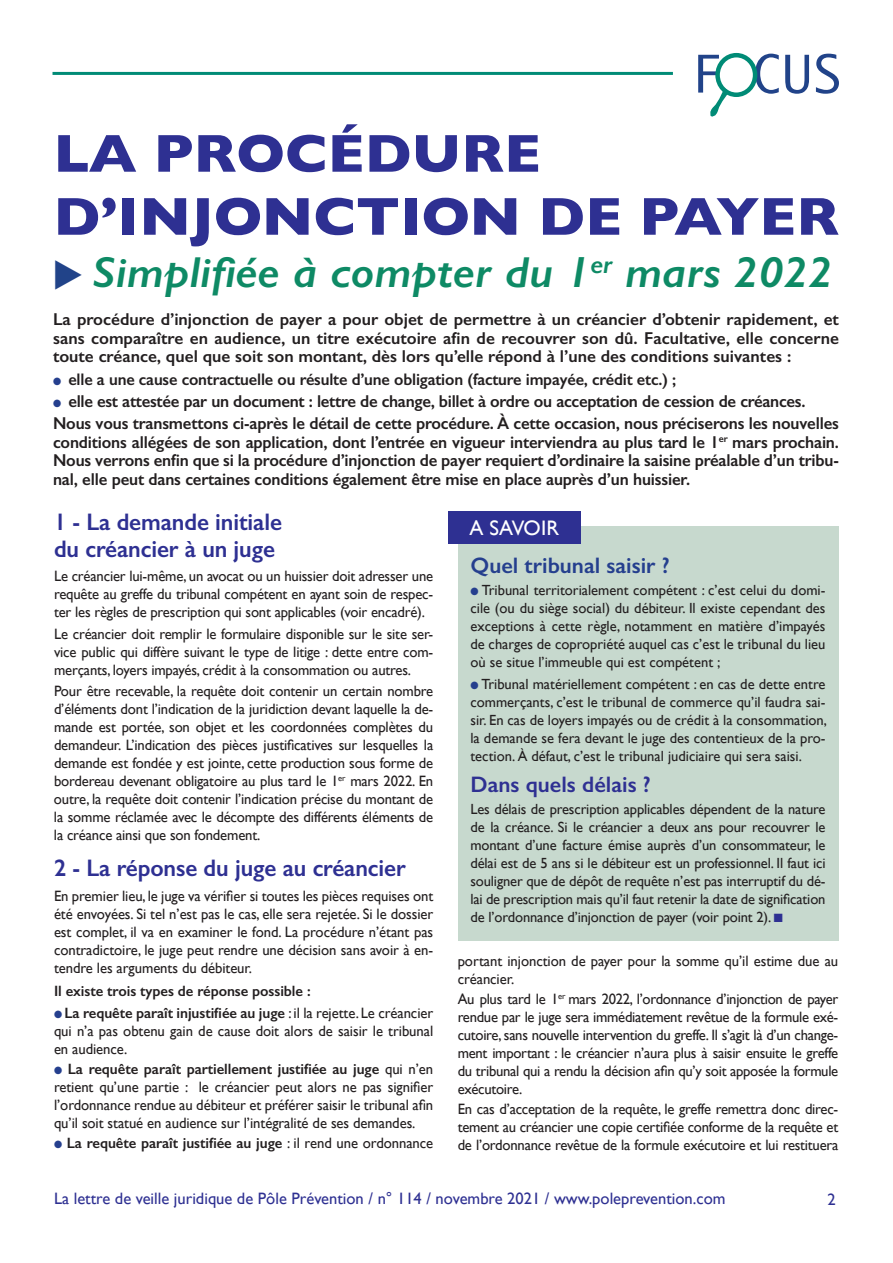
<style>
.page{position:relative;width:893px;height:1263px;background:#fff}
.page>*{position:absolute;margin:0;border:0;box-sizing:border-box;transform-origin:0 0}
.t1{font:700 54px/63px "Gill Sans";color:#2e3092;scale:1.06 1}
.t2{font:italic 600 43.5px "Gill Sans";color:#0e8a65;scale:1.09 1}
.t3{font:600 24px/27px "Gill Sans";letter-spacing:-.005em;color:#2e3092}
.t4{font:600 22.5px "Gill Sans";color:#253f8e}
.t5{font:600 22.5px "Gill Sans";color:#2e3092}
.t6{font:21px "Gill Sans";letter-spacing:.005em;color:#fff}
.t7{font:600 17.25px/18.8px "Gill Sans";letter-spacing:-.01em;color:#231f20;text-align:justify}
.t8{font:600 16.8px "Gill Sans";letter-spacing:-.01em;color:#231f20}
.t9{font:16.5px "Gill Sans";color:#2e3092}
.t10{font:15px/18px "Gill Sans";letter-spacing:-.01em;color:#231f20;text-align:justify}
.t11{font:600 15px "Gill Sans";letter-spacing:-.005em;color:#231f20}
.t12{font:14.7px/18px "Gill Sans";color:#231f20;text-align:justify}
.s1{color:#253f8e}
.s2{font-weight:600}
.s3{font-weight:400}
.s4{color:#2e3092}
</style>
<div class="page">
<hr style="left:53px;top:72px;width:620px;height:3px;background:#008b76">
<div style="left:715px;top:53px;width:42px;height:44px;border:4px solid #008b76;border-radius:50%"></div>
<svg style="left:698px;top:54px;width:141px;height:63px"></svg>
<div style="left:458px;top:526px;width:380px;height:414px;background:#c7d9ce"></div>
<div style="left:448px;top:511px;width:133px;height:33px;background:#2e3092"></div>
<p class="t1" style="left:53px;top:121px;width:743px">LA PROCÉDURE<br>D’INJONCTION DE PAYER</p>
<p class="t2" style="left:92px;top:246px;width:681px">Simplifiée à compter du 1<sup>er</sup> mars 2022</p>
<p class="t7" style="left:53px;top:310px;width:787px">La procédure d’injonction de payer a pour objet de permettre à un créancier d’obtenir rapidement, et sans comparaître en audience, un titre exécutoire afin de recouvrer son dû. Facultative, elle concerne toute créance, quel que soit son montant, dès lors qu’elle répond à l’une des conditions suivantes :</p>
<p class="t8" style="left:53px;top:369px;width:625px"><span class="s1">●</span> elle a une cause contractuelle ou résulte d’une obligation (facture impayée, crédit etc.) ;</p>
<p class="t7" style="left:53px;top:391px;width:754px"><span class="s1">●</span> elle est attestée par un document : lettre de change, billet à ordre ou acceptation de cession de créances.</p>
<p class="t7" style="left:53px;top:414px;width:787px">Nous vous transmettons ci-après le détail de cette procédure. À cette occasion, nous préciserons les nouvelles conditions allégées de son application, dont l’entrée en vigueur interviendra au plus tard le 1<sup>er</sup> mars prochain.<br>Nous verrons enfin que si la procédure d’injonction de payer requiert d’ordinaire la saisine préalable d’un tribu&shy;nal, elle peut dans certaines conditions également être mise en place auprès d’un huissier.</p>
<p class="t3" style="left:54px;top:508px;width:230px">1 - La demande initiale du créancier à un juge</p>
<p class="t10" style="left:54px;top:567px;width:381px">Le créancier lui-même, un avocat ou un huissier doit adresser une requête au greffe du tribunal compétent en ayant soin de respec&shy;ter les règles de prescription qui sont applicables (voir encadré).</p>
<p class="t10" style="left:54px;top:624px;width:381px">Le créancier doit remplir le formulaire disponible sur le site ser&shy;vice public qui diffère suivant le type de litige : dette entre com&shy;merçants, loyers impayés, crédit à la consommation ou autres.</p>
<p class="t10" style="left:54px;top:682px;width:381px">Pour être recevable, la requête doit contenir un certain nombre d’éléments dont l’indication de la juridiction devant laquelle la de&shy;mande est portée, son objet et les coordonnées complètes du demandeur. L’indication des pièces justificatives sur lesquelles la demande est fondée y est jointe, cette production sous forme de bordereau devenant obligatoire au plus tard le 1<sup>er</sup> mars 2022. En outre, la requête doit contenir l’indication précise du montant de la somme réclamée avec le décompte des différents éléments de la créance ainsi que son fondement.</p>
<p class="t3" style="left:54px;top:854px;width:353px">2 - La réponse du juge au créancier</p>
<p class="t10" style="left:54px;top:886px;width:381px">En premier lieu, le juge va vérifier si toutes les pièces requises ont été envoyées. Si tel n’est pas le cas, elle sera rejetée. Si le dossier est complet, il va en examiner le fond. La procédure n’étant pas contradictoire, le juge peut rendre une décision sans avoir à en&shy;tendre les arguments du débiteur.</p>
<p class="t11" style="left:54px;top:981px;width:258px">Il existe trois types de réponse possible :</p>
<p class="t10" style="left:54px;top:1004px;width:381px"><span class="s1">●</span> <span class="s2">La requête paraît injustifiée au juge</span> : il la rejette. Le créancier qui n’a pas obtenu gain de cause doit alors de saisir le tribunal en audience.</p>
<p class="t10" style="left:54px;top:1060px;width:381px"><span class="s1">●</span> <span class="s2">La requête paraît partiellement justifiée au juge</span> qui n’en retient qu’une partie : le créancier peut alors ne pas signifier l’ordonnance rendue au débiteur et préférer saisir le tribunal afin qu’il soit statué en audience sur l’intégralité de ses demandes.</p>
<p class="t11" style="left:54px;top:1134px;width:381px"><span class="s1">●</span> La requête paraît justifiée au juge <span class="s3">: il rend une ordonnance</span></p>
<p class="t6" style="left:469px;top:515px;width:91px">A SAVOIR</p>
<p class="t4" style="left:470px;top:551px;width:201px">Quel tribunal saisir ?</p>
<p class="t12" style="left:470px;top:581px;width:357px"><span class="s1">●</span> Tribunal territorialement compétent : c’est celui du domi&shy;cile (ou du siège social) du débiteur. Il existe cependant des exceptions à cette règle, notamment en matière d’impayés de charges de copropriété auquel cas c’est le tribunal du lieu où se situe l’immeuble qui est compétent ;</p>
<p class="t12" style="left:470px;top:675px;width:358px"><span class="s1">●</span> Tribunal matériellement compétent : en cas de dette entre commerçants, c’est le tribunal de commerce qu’il faudra sai&shy;sir. En cas de loyers impayés ou de crédit à la consommation, la demande se fera devant le juge des contentieux de la pro&shy;tection. À défaut, c’est le tribunal judiciaire qui sera saisi.</p>
<p class="t5" style="left:470px;top:771px;width:182px">Dans quels délais ?</p>
<p class="t12" style="left:470px;top:800px;width:357px">Les délais de prescription applicables dépendent de la nature de la créance. Si le créancier a deux ans pour recouvrer le montant d’une facture émise auprès d’un consommateur, le délai est de 5 ans si le débiteur est un professionnel. Il faut ici souligner que de dépôt de requête n’est pas interruptif du dé&shy;lai de prescription mais qu’il faut retenir la date de signification de l’ordonnance d’injonction de payer (voir point 2). <span class="s4">■</span></p>
<p class="t10" style="left:458px;top:952px;width:382px">portant injonction de payer pour la somme qu’il estime due au créancier.</p>
<p class="t10" style="left:458px;top:990px;width:382px">Au plus tard le 1<sup>er</sup> mars 2022, l’ordonnance d’injonction de payer rendue par le juge sera immédiatement revêtue de la formule exé&shy;cutoire, sans nouvelle intervention du greffe. Il s’agit là d’un change&shy;ment important : le créancier n’aura plus à saisir ensuite le greffe du tribunal qui a rendu la décision afin qu’y soit apposée la formule exécutoire.</p>
<p class="t10" style="left:458px;top:1100px;width:382px">En cas d’acceptation de la requête, le greffe remettra donc direc&shy;tement au créancier une copie certifiée conforme de la requête et de l’ordonnance revêtue de la formule exécutoire et lui restituera</p>
<p class="t9" style="left:54px;top:1189px;width:673px">La lettre de veille juridique de Pôle Prévention / n° 114 / novembre 2021 / www.poleprevention.com</p>
<p class="t9" style="left:827px;top:1190px;width:10px">2</p>
</div>
